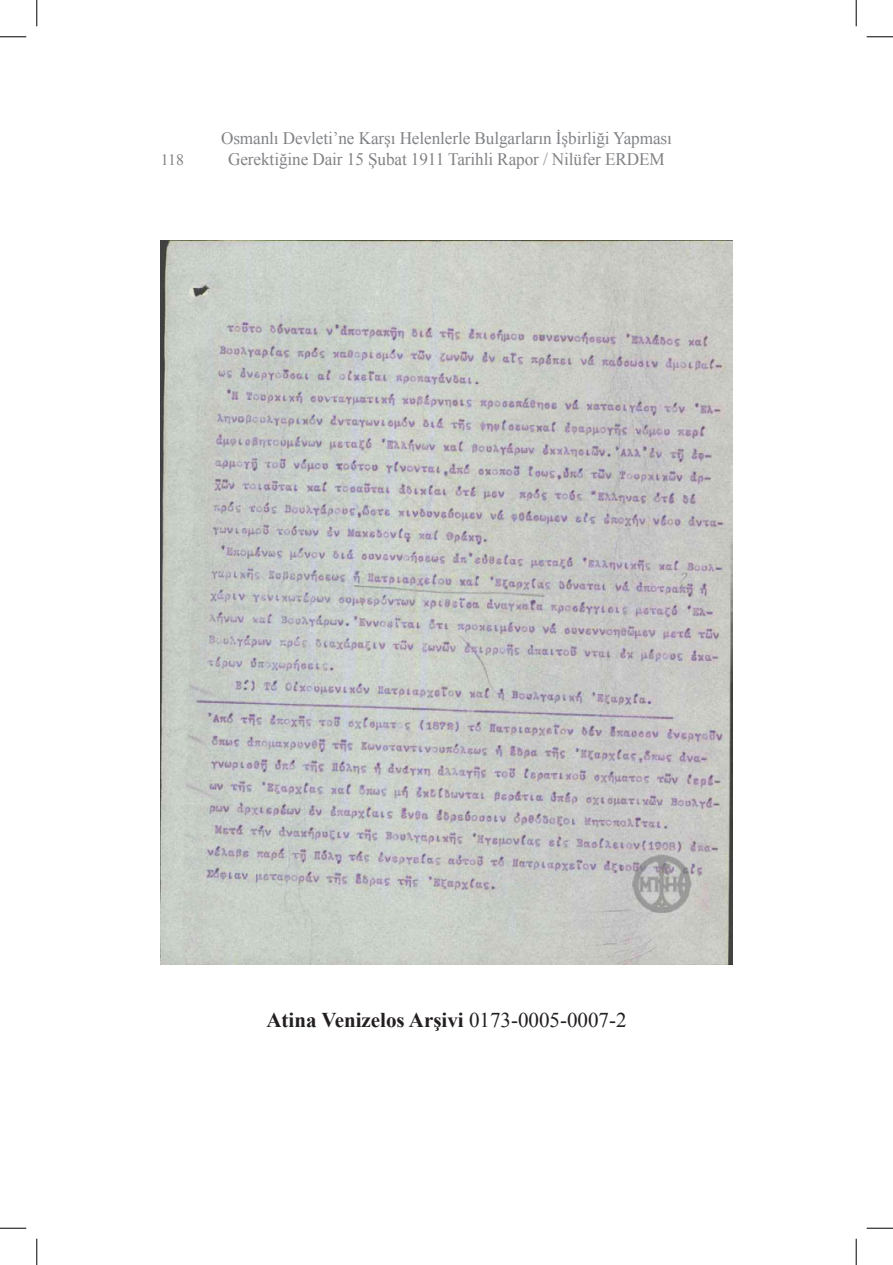
<style>
.page{position:relative;width:893px;height:1265px;background:#fff}
.page>*{position:absolute;margin:0;border:0;box-sizing:border-box;transform-origin:0 0}
.t1{font:700 21px "Times New Roman";color:#231f20}
.t2{font:17.5px "Times New Roman";letter-spacing:-.005em;color:#808285}
.t3{font:15.75px "Times New Roman";color:#808285}
.s1{font-weight:400}
</style>
<div class="page">
<img style="left:161px;top:241px;width:570px;height:723px">
<svg style="left:0;top:36px;width:26px;height:1px"></svg>
<svg style="left:866px;top:36px;width:26px;height:1px"></svg>
<svg style="left:0;top:1227px;width:26px;height:1px"></svg>
<svg style="left:866px;top:1227px;width:26px;height:1px"></svg>
<svg style="left:36px;top:0;width:1px;height:26px"></svg>
<svg style="left:36px;top:1238px;width:1px;height:26px"></svg>
<svg style="left:855px;top:0;width:1px;height:26px"></svg>
<svg style="left:855px;top:1238px;width:1px;height:26px"></svg>
<p class="t2" style="left:221px;top:126px;width:452px">Osmanlı Devleti’ne Karşı Helenlerle Bulgarların İşbirliği Yapması</p>
<p class="t3" style="left:161px;top:149px;width:25px">118</p>
<p class="t2" style="left:228px;top:147px;width:438px">Gerektiğine Dair 15 Şubat 1911 Tarihli Rapor / Nilüfer ERDEM</p>
<p class="t1" style="left:266px;top:1005px;width:361px">Atina Venizelos Arşivi <span class="s1">0173-0005-0007-2</span></p>
</div>
